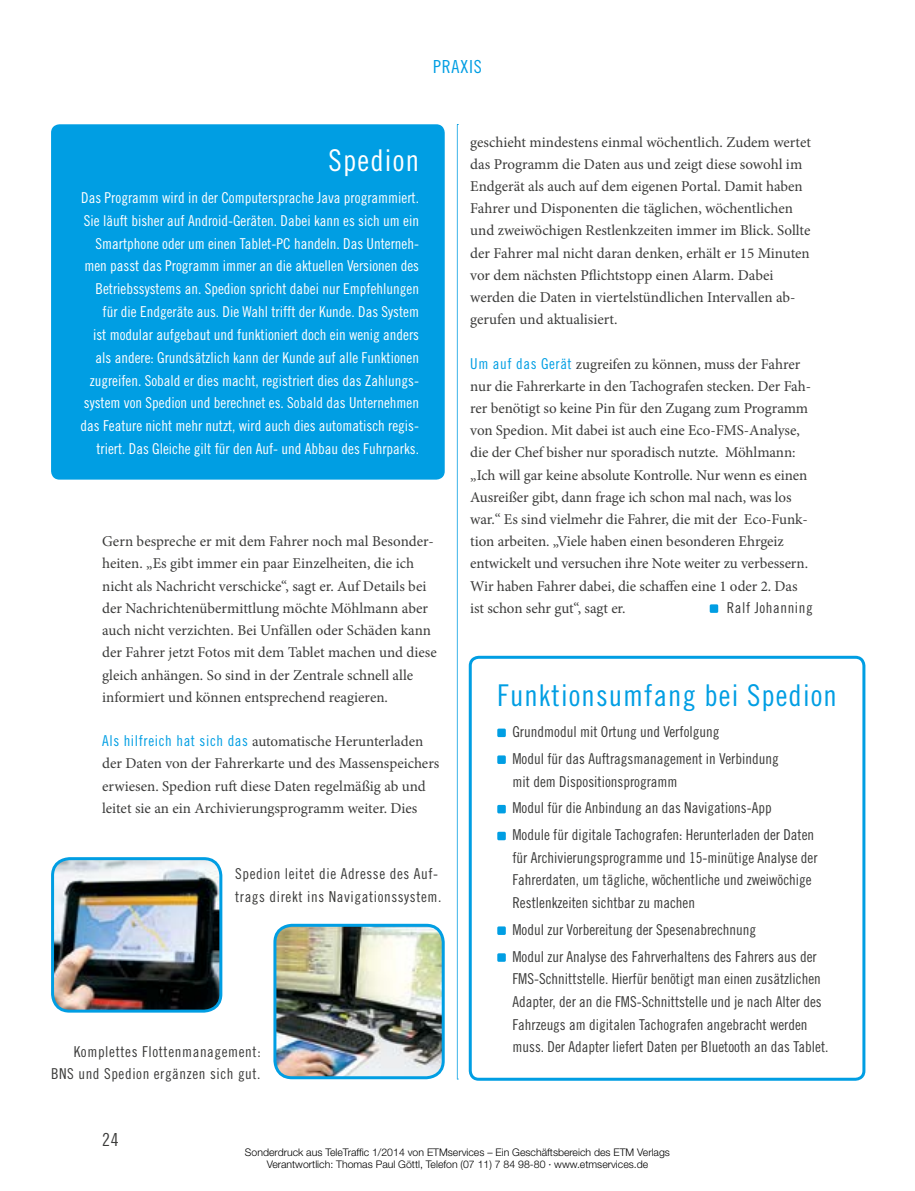
<style>
.page{position:relative;width:915px;height:1191px;background:#fff}
.page>*{position:absolute;margin:0;border:0;box-sizing:border-box;transform-origin:0 0}
.t1{font:30px "Trade Gothic LT Std Cn 18";letter-spacing:.035em;color:#009ee3}
.t2{font:30px "Trade Gothic LT Std Cn 18";letter-spacing:.04em;color:#fff}
.t3{font:18px "Trade Gothic LT Std Cn 18";letter-spacing:.04em;color:#009ee3}
.t4{font:18px "Trade Gothic LT Std Cn 18";color:#3b3b3a}
.t5{font:15px/22.2px "Minion Pro";letter-spacing:-.005em;color:#3b3b3a}
.t6{font:15px/22.8px "Trade Gothic LT Std Cn 18";color:#fff;text-align:right}
.t7{font:15px/22.6px "Trade Gothic LT Std Cn 18";color:#3b3b3a}
.t8{font:15px/22.2px "Trade Gothic LT Std Cn 18";letter-spacing:.04em;color:#3b3b3a}
.t9{font:300 10.5px/12px "Helvetica Neue LT Std";color:#000;text-align:center}
.s1{font-family:"Trade Gothic LT Std Cn 18";color:#009ee3}
.s2{font-weight:400}
</style>
<div class="page">
<div style="left:709px;top:604px;width:9px;height:9px;background:#009ee3;border-radius:2px"></div>
<svg style="left:457px;top:124px;width:1px;height:955px"></svg>
<div style="left:51px;top:124px;width:393px;height:355px;background:#009ee3;border-radius:9px"></div>
<img style="left:53px;top:858px;width:168px;height:153px">
<div style="left:51px;top:857px;width:171px;height:155px;border:3px solid #009ee3;border-radius:17px"></div>
<div style="left:497px;top:728px;width:8px;height:9px;background:#009ee3;border-radius:2px"></div>
<div style="left:497px;top:755px;width:8px;height:9px;background:#009ee3;border-radius:2px"></div>
<div style="left:497px;top:805px;width:8px;height:8px;background:#009ee3;border-radius:2px"></div>
<div style="left:497px;top:831px;width:8px;height:9px;background:#009ee3;border-radius:2px"></div>
<div style="left:497px;top:926px;width:8px;height:9px;background:#009ee3;border-radius:2px"></div>
<div style="left:497px;top:953px;width:8px;height:8px;background:#009ee3;border-radius:2px"></div>
<div style="left:468px;top:656px;width:397px;height:424px;border:3px solid #009ee3;border-radius:9px"></div>
<img style="left:277px;top:927px;width:166px;height:150px">
<div style="left:273px;top:923px;width:171px;height:156px;border:3px solid #009ee3;border-radius:17px"></div>
<p class="t3" style="left:433px;top:56px;width:50px">PRAXIS</p>
<h1 class="t2" style="left:328px;top:143px;width:92px">Spedion</h1>
<p class="t6" style="left:80px;top:186px;width:340px">Das Programm wird in der Computersprache Java programmiert.<br>Sie läuft bisher auf Android-Geräten. Dabei kann es sich um ein Smartphone oder um einen Tablet-PC handeln. Das Unterneh&shy;men passt das Programm immer an die aktuellen Versionen des Betriebssystems an. Spedion spricht dabei nur Empfehlungen für die Endgeräte aus. Die Wahl trifft der Kunde. Das System<br>ist modular aufgebaut und funktioniert doch ein wenig anders als andere: Grundsätzlich kann der Kunde auf alle Funktionen zugreifen. Sobald er dies macht, registriert dies das Zahlungs&shy;system von Spedion und berechnet es. Sobald das Unternehmen das Feature nicht mehr nutzt, wird auch dies automatisch regis&shy;triert. Das Gleiche gilt für den Auf- und Abbau des Fuhrparks.</p>
<p class="t5" style="left:102px;top:530px;width:336px">Gern bespreche er mit dem Fahrer noch mal Besonder&shy;heiten. „Es gibt immer ein paar Einzelheiten, die ich nicht als Nachricht verschicke“, sagt er. Auf Details bei der Nachrichtenübermittlung möchte Möhlmann aber auch nicht verzichten. Bei Unfällen oder Schäden kann der Fahrer jetzt Fotos mit dem Tablet machen und diese gleich anhängen. So sind in der Zentrale schnell alle informiert und können entsprechend reagieren.</p>
<p class="t5" style="left:102px;top:730px;width:338px"><span class="s1">Als hilfreich hat sich das</span> automatische Herunterladen der Daten von der Fahrerkarte und des Massenspeichers erwiesen. Spedion ruft diese Daten regelmäßig ab und leitet sie an ein Archivierungsprogramm weiter. Dies</p>
<p class="t8" style="left:235px;top:862px;width:208px">Spedion leitet die Adresse des Auf&shy;trags direkt ins Navigationssystem.</p>
<p class="t8" style="left:51px;top:1040px;width:211px;text-align:right">Komplettes Flottenmanagement:<br>BNS und Spedion ergänzen sich gut.</p>
<p class="t4" style="left:102px;top:1128px;width:18px">24</p>
<p class="t5" style="left:470px;top:131px;width:342px">geschieht mindestens einmal wöchentlich. Zudem wertet das Programm die Daten aus und zeigt diese sowohl im Endgerät als auch auf dem eigenen Portal. Damit haben Fahrer und Disponenten die täglichen, wöchentlichen und zweiwöchigen Restlenkzeiten immer im Blick. Sollte der Fahrer mal nicht daran denken, erhält er 15 Minuten vor dem nächsten Pflichtstopp einen Alarm. Dabei werden die Daten in viertelstündlichen Intervallen ab&shy;gerufen und aktualisiert.</p>
<p class="t5" style="left:470px;top:353px;width:342px"><span class="s1">Um auf das Gerät</span> zugreifen zu können, muss der Fahrer nur die Fahrerkarte in den Tachografen stecken. Der Fah&shy;rer benötigt so keine Pin für den Zugang zum Programm von Spedion. Mit dabei ist auch eine Eco-FMS-Analyse, die der Chef bisher nur sporadisch nutzte. Möhlmann: „Ich will gar keine absolute Kontrolle. Nur wenn es einen Ausreißer gibt, dann frage ich schon mal nach, was los war.“ Es sind vielmehr die Fahrer, die mit der Eco-Funk&shy;tion arbeiten. „Viele haben einen besonderen Ehrgeiz entwickelt und versuchen ihre Note weiter zu verbessern.<br>Wir haben Fahrer dabei, die schaffen eine 1 oder 2. Das ist schon sehr gut“, sagt er.</p>
<p class="t8" style="left:726px;top:596px;width:88px">Ralf Johanning</p>
<h1 class="t1" style="left:497px;top:677px;width:341px">Funktionsumfang bei Spedion</h1>
<p class="t7" style="left:512px;top:718px;width:267px;line-height:26.8px">Grundmodul mit Ortung und Verfolgung<br>Modul für das Auftragsmanagement in Verbindung</p>
<p class="t7" style="left:512px;top:767px;width:303px;line-height:26.8px">mit dem Dispositionsprogramm<br>Modul für die Anbindung an das Navigations-App<br>Module für digitale Tachografen: Herunterladen der Daten</p>
<p class="t7" style="left:512px;top:846px;width:306px">für Archivierungsprogramme und 15-minütige Analyse der<br>Fahrerdaten, um tägliche, wöchentliche und zweiwöchige<br>Restlenkzeiten sichtbar zu machen</p>
<p class="t7" style="left:512px;top:916px;width:306px;line-height:26.8px">Modul zur Vorbereitung der Spesenabrechnung<br>Modul zur Analyse des Fahrverhaltens des Fahrers aus der</p>
<p class="t7" style="left:512px;top:967px;width:317px">FMS-Schnittstelle. Hierfür benötigt man einen zusätzlichen Adapter, der an die FMS-Schnittstelle und je nach Alter des Fahrzeugs am digitalen Tachografen angebracht werden muss. Der Adapter liefert Daten per Bluetooth an das Tablet.</p>
<p class="t9" style="left:245px;top:1146px;width:426px">Sonderdruck aus TeleTraffic 1/2014 von ETMservices – Ein Geschäftsbereich des ETM Verlags<br>Verantwortlich: Thomas Paul Göttl, Telefon (07 11) 7 84 98-80 <span class="s2">·</span> www.etmservices.de</p>
</div>
